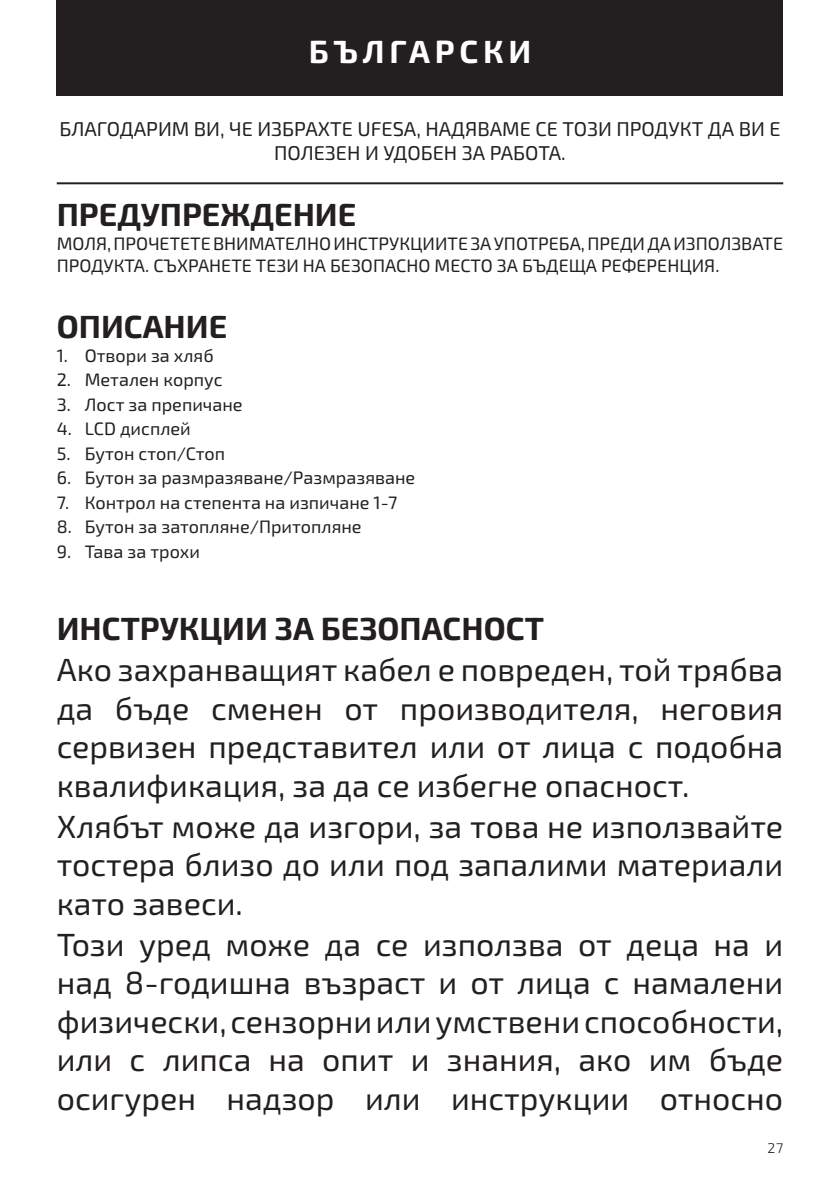
<style>
.page{position:relative;width:840px;height:1191px;background:#fff}
.page>*{position:absolute;margin:0;border:0;box-sizing:border-box;transform-origin:0 0}
.t1{font:32px/38.4px "Exo 2";color:#231f20;text-align:justify}
.t2{font:700 32px "Exo 2";color:#231f20}
.t3{font:700 32px "Exo 2";letter-spacing:.15em;color:#fff}
.t4{font:20px/24px "Exo 2";color:#231f20;text-align:center}
.t5{font:18px/21.6px "Exo 2";color:#231f20}
.t6{font:300 14px "Exo 2";color:#231f20}
</style>
<div class="page">
<div style="left:57px;top:0;width:725px;height:95px;background:#231f20"></div>
<hr style="left:57px;top:182px;width:725px;height:2px;background:#231f20">
<p class="t3" style="left:308px;top:30px;width:224px">БЪЛГАРСКИ</p>
<p class="t4" style="left:59px;top:117px;width:722px">БЛАГОДАРИМ ВИ, ЧЕ ИЗБРАХТЕ UFESA, НАДЯВАМЕ СЕ ТОЗИ ПРОДУКТ ДА ВИ Е<br>ПОЛЕЗЕН И УДОБЕН ЗА РАБОТА.</p>
<p class="t2" style="left:57px;top:192px;width:301px">ПРЕДУПРЕЖДЕНИЕ</p>
<p class="t5" style="left:57px;top:233px;width:727px">МОЛЯ, ПРОЧЕТЕТЕ ВНИМАТЕЛНО ИНСТРУКЦИИТЕ ЗА УПОТРЕБА, ПРЕДИ ДА ИЗПОЛЗВАТЕ<br>ПРОДУКТА. СЪХРАНЕТЕ ТЕЗИ НА БЕЗОПАСНО МЕСТО ЗА БЪДЕЩА РЕФЕРЕНЦИЯ.</p>
<p class="t2" style="left:57px;top:304px;width:172px">ОПИСАНИЕ</p>
<p class="t5" style="left:57px;top:345px;width:158px">1. Отвори за хляб</p>
<p class="t5" style="left:57px;top:370px;width:167px">2. Метален корпус</p>
<p class="t5" style="left:57px;top:394px;width:187px">3. Лост за препичане</p>
<p class="t5" style="left:57px;top:418px;width:135px">4. LCD дисплей</p>
<p class="t5" style="left:57px;top:443px;width:170px">5. Бутон стоп/Стоп</p>
<p class="t5" style="left:57px;top:467px;width:360px">6. Бутон за размразяване/Размразяване</p>
<p class="t5" style="left:57px;top:492px;width:342px">7. Контрол на степента на изпичане 1-7</p>
<p class="t5" style="left:57px;top:516px;width:306px">8. Бутон за затопляне/Притопляне</p>
<p class="t5" style="left:57px;top:541px;width:145px">9. Тава за трохи</p>
<p class="t2" style="left:57px;top:606px;width:488px">ИНСТРУКЦИИ ЗА БЕЗОПАСНОСТ</p>
<p class="t1" style="left:57px;top:651px;width:727px">Ако захранващият кабел е повреден, той трябва да бъде сменен от производителя, неговия сервизен представител или от лица с подобна квалификация, за да се избегне опасност.</p>
<p class="t1" style="left:57px;top:808px;width:727px">Хлябът може да изгори, за това не използвайте тостера близо до или под запалими материали като завеси.</p>
<p class="t1" style="left:57px;top:926px;width:727px">Този уред може да се използва от деца на и над 8-годишна възраст и от лица с намалени физически, сензорни или умствени способности, или с липса на опит и знания, ако им бъде осигурен надзор или инструкции относно</p>
<p class="t6" style="left:767px;top:1140px;width:17px">27</p>
</div>
